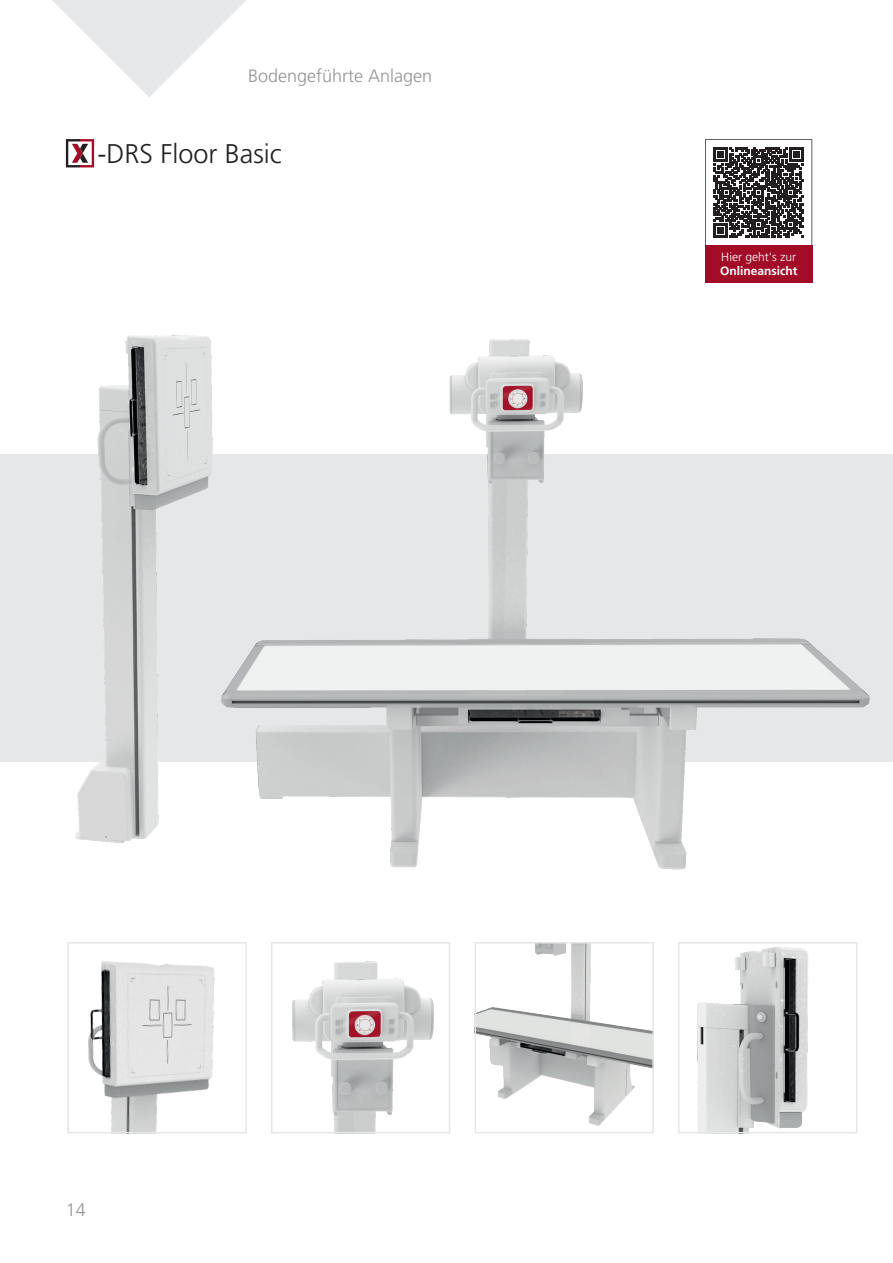
<style>
.page{position:relative;width:893px;height:1263px;background:#fff}
.page>*{position:absolute;margin:0;border:0;box-sizing:border-box;transform-origin:0 0}
.t1{font:300 27px "Frutiger LT Std";color:#231f20}
.t2{font:300 18px "Frutiger LT Std";color:#939598}
.t3{font:300 12px "Frutiger LT Std";color:#fff}
.t4{font:700 12px "Frutiger LT Std";color:#fff}
</style>
<div class="page">
<div style="left:0;top:454px;width:893px;height:308px;background:#e6e7e9"></div>
<svg style="left:66px;top:139px;width:28px;height:28px"></svg>
<svg style="left:52px;top:0;width:194px;height:97px"></svg>
<img style="left:88px;top:961px;width:127px;height:169px">
<div style="left:67px;top:942px;width:180px;height:191px;border:2px solid #e6e7e9"></div>
<img style="left:292px;top:961px;width:142px;height:169px">
<div style="left:271px;top:942px;width:179px;height:191px;border:2px solid #e6e7e9"></div>
<img style="left:478px;top:945px;width:173px;height:181px">
<div style="left:475px;top:942px;width:179px;height:191px;border:2px solid #e6e7e9"></div>
<img style="left:697px;top:947px;width:111px;height:183px">
<div style="left:678px;top:942px;width:179px;height:191px;border:2px solid #e6e7e9"></div>
<img style="left:75px;top:242px;width:795px;height:628px">
<svg style="left:713px;top:147px;width:91px;height:91px"></svg>
<div style="left:705px;top:139px;width:107px;height:107px;border:1px solid #636366"></div>
<div style="left:705px;top:245px;width:107px;height:37px;background:#a30c26"></div>
<p class="t2" style="left:248px;top:65px;width:186px">Bodengeführte Anlagen</p>
<h1 class="t1" style="left:97px;top:138px;width:186px">-DRS Floor Basic</h1>
<p class="t3" style="left:721px;top:250px;width:76px">Hier geht's zur</p>
<p class="t4" style="left:720px;top:264px;width:79px">Onlineansicht</p>
<p class="t2" style="left:66px;top:1199px;width:22px">14</p>
</div>
